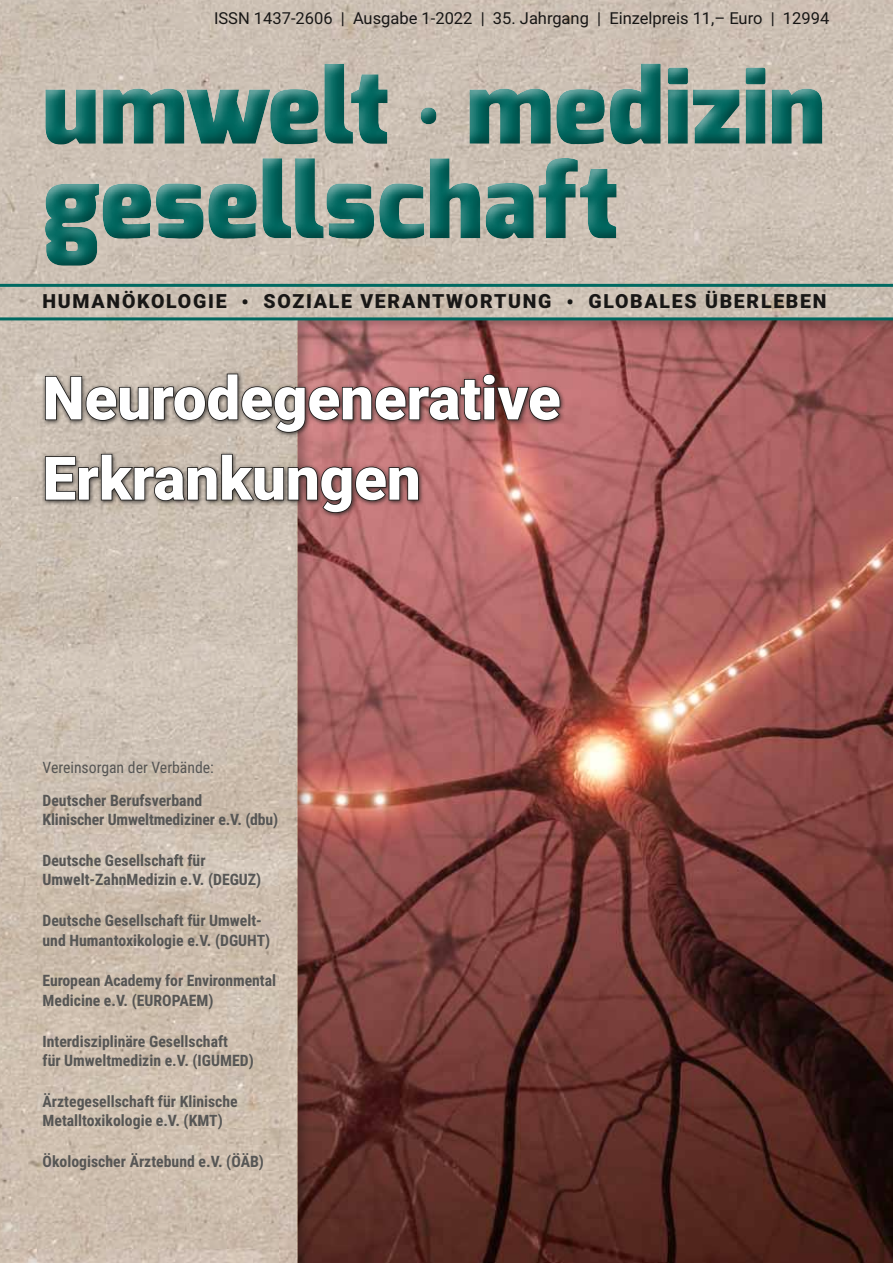
<style>
.page{position:relative;width:893px;height:1263px;background:#fff}
.page>*{position:absolute;margin:0;border:0;box-sizing:border-box;transform-origin:0 0}
.t1{font:900 102px/94.5px "Exo";color:#006961}
.t2{font:900 60px/80.2px "Roboto";color:#fff}
.t3{font:900 19.5px "Roboto";letter-spacing:.09em;color:#181716}
.t4{font:16.5px "Roboto";color:#181716}
.t5{font:700 15.75px/19.5px "Roboto Condensed";color:#565655}
.t6{font:15.75px "Roboto Condensed";color:#565655}
.s1{font-family:"Roboto";font-weight:700;font-size:67.5px}
</style>
<div class="page">
<img style="left:0;top:0;width:893px;height:1263px">
<div style="left:42px;top:370px;width:524px;height:149px;background:#181716;opacity:.8"></div>
<svg style="left:44px;top:373px;width:517px;height:60px;background:#7e6460"></svg>
<svg style="left:44px;top:453px;width:375px;height:61px;background:#806d67"></svg>
<hr style="left:0;top:317px;width:893px;height:3px;background:#006961">
<hr style="left:0;top:284px;width:893px;height:3px;background:#006961">
<div style="left:31px;top:47px;width:798px;height:219px;background:#ccc0b4"></div>
<div style="left:37px;top:57px;width:801px;height:223px;background:#181716;opacity:.5"></div>
<p class="t4" style="left:214px;top:7px;width:617px">ISSN 1437-2606 | Ausgabe 1-2022 | 35. Jahrgang | Einzelpreis 11,– Euro | 12994</p>
<h1 class="t1" style="left:42px;top:61px;width:784px">umwelt <span class="s1">•</span> medizin gesellschaft</h1>
<p class="t3" style="left:43px;top:288px;width:785px">HUMANÖKOLOGIE • SOZIALE VERANTWORTUNG • GLOBALES ÜBERLEBEN</p>
<h2 class="t2" style="left:43px;top:356px;width:520px">NEURODEGENERATIVE<br>ERKRANKUNGEN</h2>
<p class="t6" style="left:43px;top:757px;width:173px">Vereinsorgan der Verbände:</p>
<p class="t5" style="left:43px;top:790px;width:237px">Deutscher Berufsverband<br>Klinischer Umweltmediziner e.V. (dbu)</p>
<p class="t5" style="left:43px;top:850px;width:220px">Deutsche Gesellschaft für<br>Umwelt-ZahnMedizin e.V. (DEGUZ)</p>
<p class="t5" style="left:43px;top:910px;width:229px">Deutsche Gesellschaft für Umwelt&shy;und Humantoxikologie e.V. (DGUHT)</p>
<p class="t5" style="left:43px;top:970px;width:235px">European Academy for Environmental<br>Medicine e.V. (EUROPAEM)</p>
<p class="t5" style="left:43px;top:1031px;width:213px">Interdisziplinäre Gesellschaft<br>für Umweltmedizin e.V. (IGUMED)</p>
<p class="t5" style="left:43px;top:1091px;width:197px">Ärztegesellschaft für Klinische<br>Metalltoxikologie e.V. (KMT)</p>
<p class="t5" style="left:43px;top:1151px;width:223px">Ökologischer Ärztebund e.V. (ÖÄB)</p>
</div>
